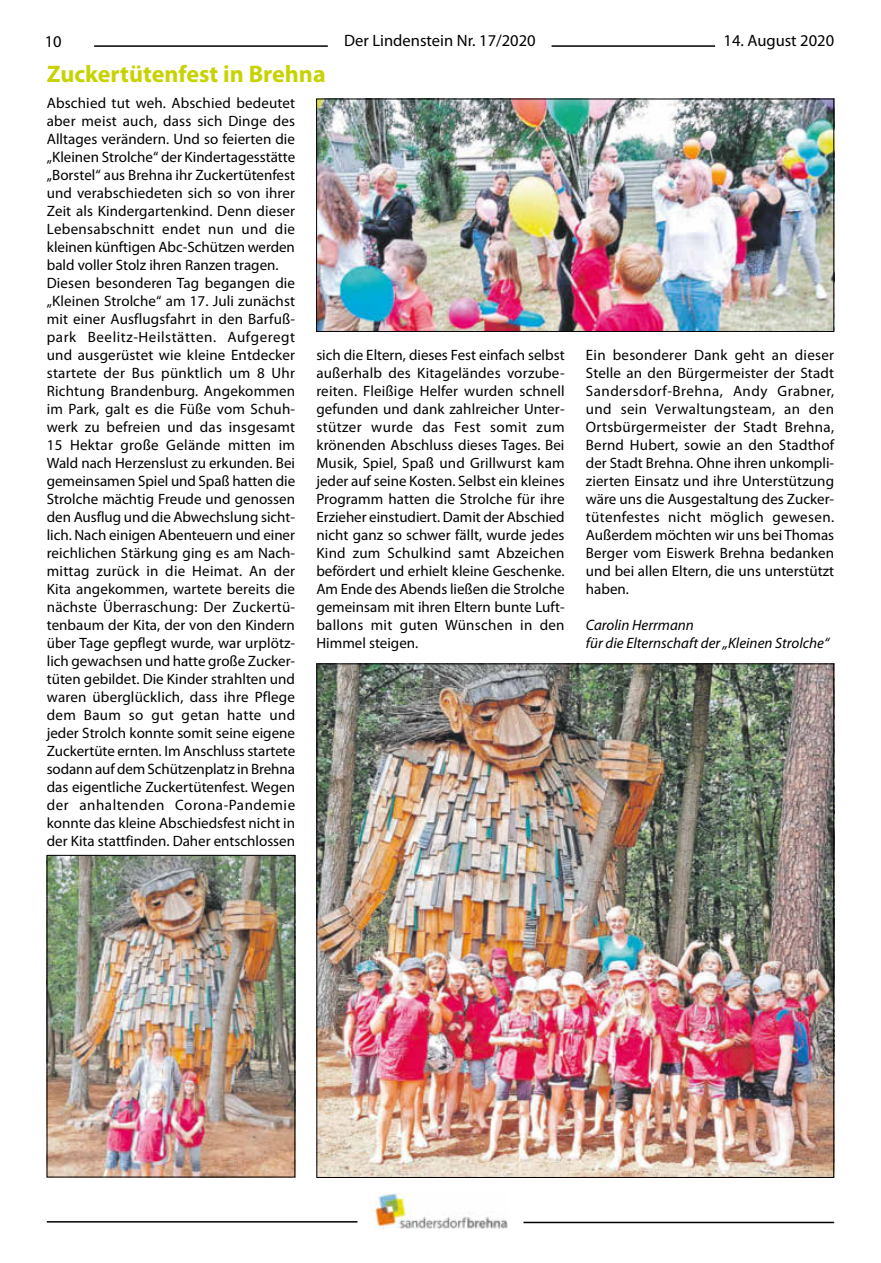
<style>
.page{position:relative;width:881px;height:1263px;background:#fff}
.page>*{position:absolute;margin:0;border:0;box-sizing:border-box;transform-origin:0 0}
.t1{font:700 24px "Myriad Pro";color:#c7d300}
.t2{font:16.5px "Myriad Pro";color:#000}
.t3{font:15px/18px "Myriad Pro";letter-spacing:.005em;color:#000;text-align:justify}
.t4{font:italic 15px/18px "Myriad Pro";color:#000}
</style>
<div class="page">
<hr style="left:94px;top:45px;width:234px;height:2px;background:#000">
<hr style="left:551px;top:45px;width:282px;height:2px;background:#000">
<div style="left:714px;top:33px;width:124px;height:15px;background:#fff"></div>
<hr style="left:47px;top:1221px;width:310px;height:1px;background:#000">
<hr style="left:523px;top:1222px;width:310px;height:1px;background:#000">
<img style="left:375px;top:1194px;width:132px;height:34px">
<img style="left:318px;top:101px;width:513px;height:229px">
<div style="left:316px;top:99px;width:517px;height:233px;border:1px solid #000"></div>
<img style="left:49px;top:857px;width:244px;height:318px">
<div style="left:47px;top:855px;width:248px;height:322px;border:1px solid #000"></div>
<img style="left:318px;top:665px;width:513px;height:511px">
<p class="t2" style="left:45px;top:32px;width:18px">10</p>
<p class="t2" style="left:344px;top:31px;width:193px">Der Lindenstein Nr. 17/2020</p>
<p class="t2" style="left:723px;top:30px;width:112px">14. August 2020</p>
<h1 class="t1" style="left:47px;top:58px;width:280px">Zuckertütenfest in Brehna</h1>
<p class="t3" style="left:47px;top:94px;width:250px;text-align:left">Abschied tut weh. Abschied bedeutet aber meist auch, dass sich Dinge des Alltages verändern. Und so feierten die „Kleinen Strolche“ der Kindertagesstätte „Borstel“ aus Brehna ihr Zuckertütenfest und verabschiedeten sich so von ihrer Zeit als Kindergartenkind. Denn dieser Lebensabschnitt endet nun und die kleinen künftigen Abc-Schützen werden bald voller Stolz ihren Ranzen tragen.<br>Diesen besonderen Tag begangen die „Kleinen Strolche“ am 17. Juli zunächst mit einer Ausflugsfahrt in den Barfuß&shy;park Beelitz-Heilstätten. Aufgeregt und ausgerüstet wie kleine Entdecker startete der Bus pünktlich um 8 Uhr Richtung Brandenburg. Angekommen im Park, galt es die Füße vom Schuh&shy;werk zu befreien und das insgesamt 15 Hektar große Gelände mitten im Wald nach Herzenslust zu erkunden. Bei gemeinsamen Spiel und Spaß hatten die Strolche mächtig Freude und genossen den Ausflug und die Abwechslung sicht&shy;lich. Nach einigen Abenteuern und einer reichlichen Stärkung ging es am Nach&shy;mittag zurück in die Heimat. An der Kita angekommen, wartete bereits die nächste Überraschung: Der Zuckertü&shy;tenbaum der Kita, der von den Kindern über Tage gepflegt wurde, war urplötz&shy;lich gewachsen und hatte große Zucker&shy;tüten gebildet. Die Kinder strahlten und waren überglücklich, dass ihre Pflege dem Baum so gut getan hatte und jeder Strolch konnte somit seine eigene Zuckertüte ernten. Im Anschluss startete sodann auf dem Schützenplatz in Brehna das eigentliche Zuckertütenfest. Wegen der anhaltenden Corona-Pandemie konnte das kleine Abschiedsfest nicht in der Kita stattfinden. Daher entschlossen</p>
<p class="t3" style="left:316px;top:346px;width:250px">sich die Eltern, dieses Fest einfach selbst außerhalb des Kitageländes vorzube&shy;reiten. Fleißige Helfer wurden schnell gefunden und dank zahlreicher Unter&shy;stützer wurde das Fest somit zum krönenden Abschluss dieses Tages. Bei Musik, Spiel, Spaß und Grillwurst kam jeder auf seine Kosten. Selbst ein kleines Programm hatten die Strolche für ihre Erzieher einstudiert. Damit der Abschied nicht ganz so schwer fällt, wurde jedes Kind zum Schulkind samt Abzeichen befördert und erhielt kleine Geschenke.<br>Am Ende des Abends ließen die Strolche gemeinsam mit ihren Eltern bunte Luft&shy;ballons mit guten Wünschen in den Himmel steigen.</p>
<p class="t3" style="left:585px;top:346px;width:250px">Ein besonderer Dank geht an dieser Stelle an den Bürgermeister der Stadt Sandersdorf-Brehna, Andy Grabner, und sein Verwaltungsteam, an den Ortsbürgermeister der Stadt Brehna, Bernd Hubert, sowie an den Stadthof der Stadt Brehna. Ohne ihren unkompli&shy;zierten Einsatz und ihre Unterstützung wäre uns die Ausgestaltung des Zucker&shy;tütenfestes nicht möglich gewesen.<br>Außerdem möchten wir uns bei Thomas Berger vom Eiswerk Brehna bedanken und bei allen Eltern, die uns unterstützt haben.</p>
<p class="t4" style="left:585px;top:616px;width:245px">Carolin Herrmann<br>für die Elternschaft der „Kleinen Strolche“</p>
</div>
